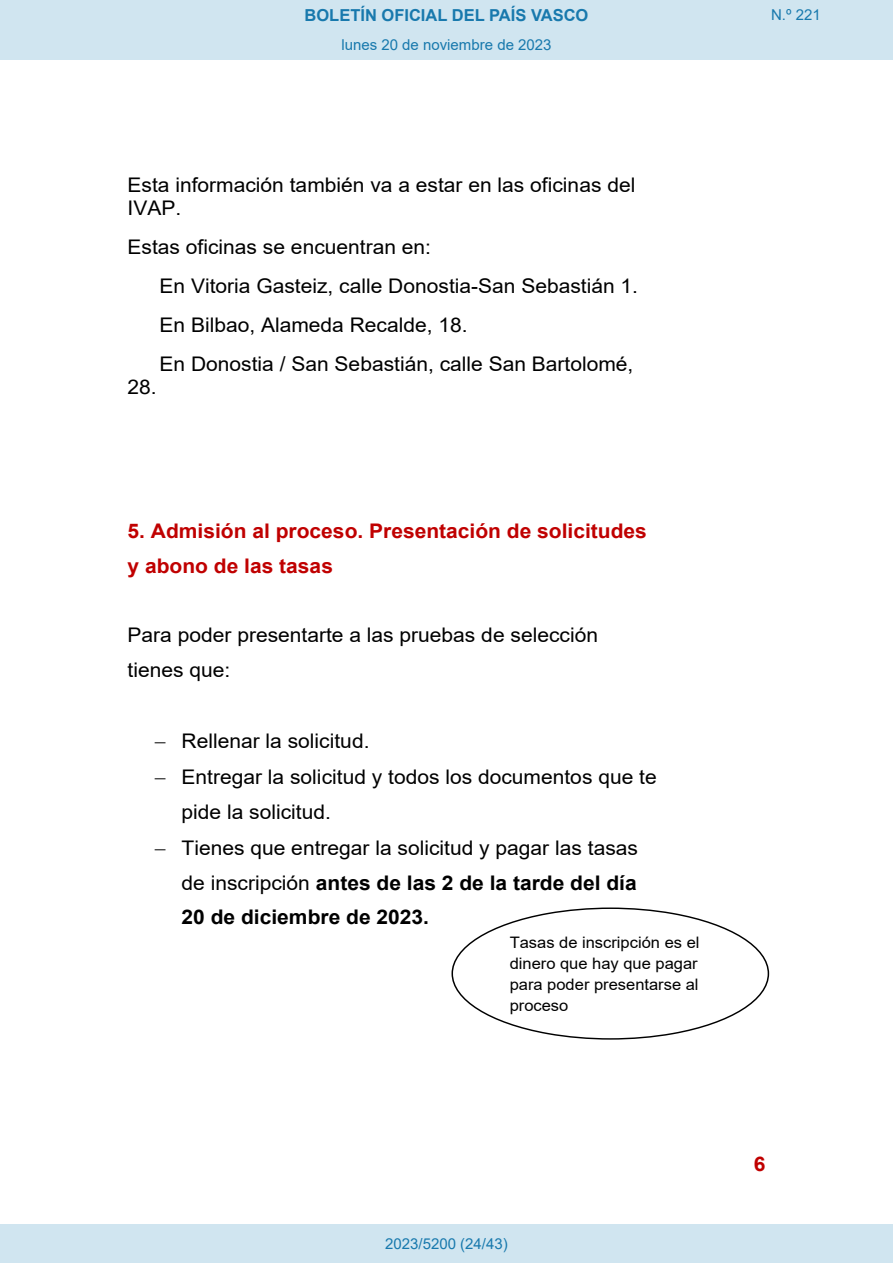
<style>
.page{position:relative;width:893px;height:1263px;background:#fff}
.page>*{position:absolute;margin:0;border:0;box-sizing:border-box;transform-origin:0 0}
.t1{font:20.1px/35.2px "Arial";color:#000;scale:1.04 1}
.t2{font:700 20.1px/34.8px "Arial";color:#c00000;scale:1.04 1}
.t3{font:700 16.5px "Arial";color:#1879ad}
.t4{font:15.9px/21px "Arial";color:#000;text-align:justify;scale:1.04 1}
.Paginacion_Centro{font:15px "Arial";color:#1879ad}
.s1{font-weight:700}
</style>
<div class="page">
<svg style="left:451px;top:907px;width:319px;height:133px"></svg>
<div style="left:0;top:0;width:893px;height:60px;background:#d0e5f0"></div>
<div style="left:0;top:1225px;width:893px;height:38px;background:#d0e5f0"></div>
<p class="t3" style="left:305px;top:3px;width:285px">BOLETÍN OFICIAL DEL PAÍS VASCO</p>
<p class="Paginacion_Centro" style="left:771px;top:5px;width:51px">N.º 221</p>
<p class="Paginacion_Centro" style="left:341px;top:35px;width:212px">lunes 20 de noviembre de 2023</p>
<p class="t1" style="left:128px;top:173px;width:490px;line-height:23.2px">Esta información también va a estar en las oficinas del<br>IVAP.</p>
<p class="t1" style="left:160px;top:227px;width:462px;line-height:39px;text-indent:-32px">Estas oficinas se encuentran en:<br>En Vitoria Gasteiz, calle Donostia-San Sebastián 1.<br>En Bilbao, Alameda Recalde, 18.<br>En Donostia / San Sebastián, calle San Bartolomé,</p>
<p class="t1" style="left:128px;top:370px;width:30px">28.</p>
<p class="t2" style="left:128px;top:513px;width:501px">5. Admisión al proceso. Presentación de solicitudes y abono de las tasas</p>
<p class="t1" style="left:128px;top:617px;width:454px;line-height:34.8px">Para poder presentarte a las pruebas de selección tienes que:</p>
<p class="t1" style="left:182px;top:723px;width:458px">Rellenar la solicitud.<br>Entregar la solicitud y todos los documentos que te pide la solicitud.<br>Tienes que entregar la solicitud y pagar las tasas de inscripción <span class="s1">antes de las 2 de la tarde del día 20 de diciembre de 2023.</span></p>
<p class="t4" style="left:510px;top:931px;width:184px">Tasas de inscripción es el dinero que hay que pagar para poder presentarse al proceso</p>
<p class="Paginacion_Centro" style="left:385px;top:1234px;width:124px">2023/5200 (24/43)</p>
<p class="t2" style="left:754px;top:1146px;width:13px">6</p>
</div>
